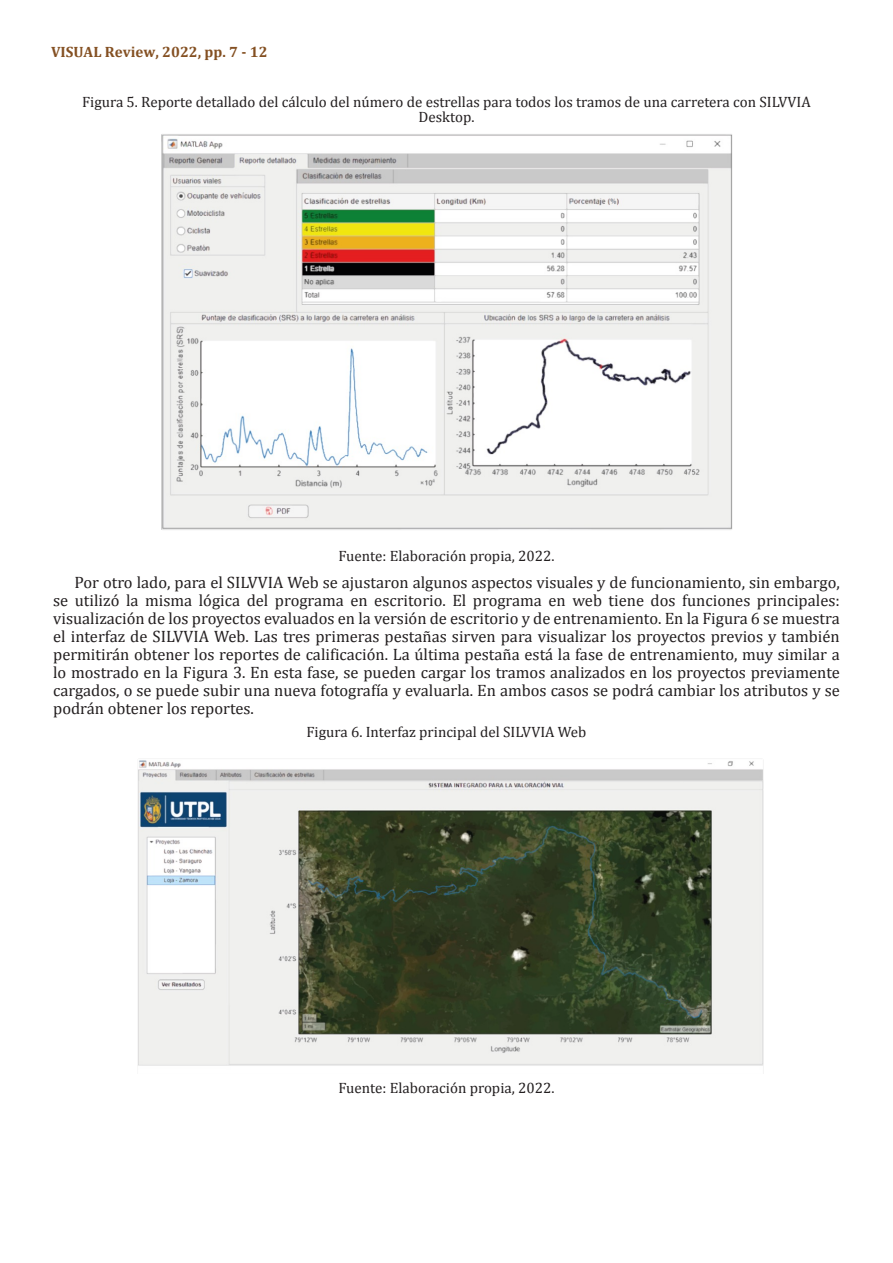
<style>
.page{position:relative;width:893px;height:1263px;background:#fff}
.page>*{position:absolute;margin:0;border:0;box-sizing:border-box;transform-origin:0 0}
.Parrafos-siguientes{font:16.5px/18px "Cambria";color:#231f20;text-align:justify}
.Fuente-Tablas{font:15px/15px "Cambria";color:#231f20;text-align:center}
.t1{font:700 15px "Cambria";color:#845022}
.s1{font-style:inherit}
</style>
<div class="page">
<img style="left:161px;top:134px;width:572px;height:396px">
<img style="left:137px;top:760px;width:627px;height:306px">
<p class="t1" style="left:51px;top:41px;width:218px">VISUAL Review, 2022<span class="s1">, pp. 7 - 12</span></p>
<p class="Fuente-Tablas" style="left:82px;top:95px;width:730px">Figura 5. Reporte detallado del cálculo del número de estrellas para todos los tramos de una carretera con SILVVIA<br>Desktop.</p>
<p class="Fuente-Tablas" style="left:338px;top:549px;width:218px">Fuente: Elaboración propia, 2022.</p>
<p class="Parrafos-siguientes" style="left:53px;top:573px;width:788px;text-indent:21px">Por otro lado, para el SILVVIA Web se ajustaron algunos aspectos visuales y de funcionamiento, sin embargo, se utilizó la misma lógica del programa en escritorio. El programa en web tiene dos funciones principales: visualización de los proyectos evaluados en la versión de escritorio y de entrenamiento. En la Figura 6 se muestra el interfaz de SILVVIA Web. Las tres primeras pestañas sirven para visualizar los proyectos previos y también permitirán obtener los reportes de calificación. La última pestaña está la fase de entrenamiento, muy similar a lo mostrado en la Figura 3. En esta fase, se pueden cargar los tramos analizados en los proyectos previamente cargados, o se puede subir una nueva fotografía y evaluarla. En ambos casos se podrá cambiar los atributos y se podrán obtener los reportes.</p>
<p class="Fuente-Tablas" style="left:307px;top:725px;width:281px">Figura 6. Interfaz principal del SILVVIA Web</p>
<p class="Fuente-Tablas" style="left:338px;top:1080px;width:218px">Fuente: Elaboración propia, 2022.</p>
</div>
